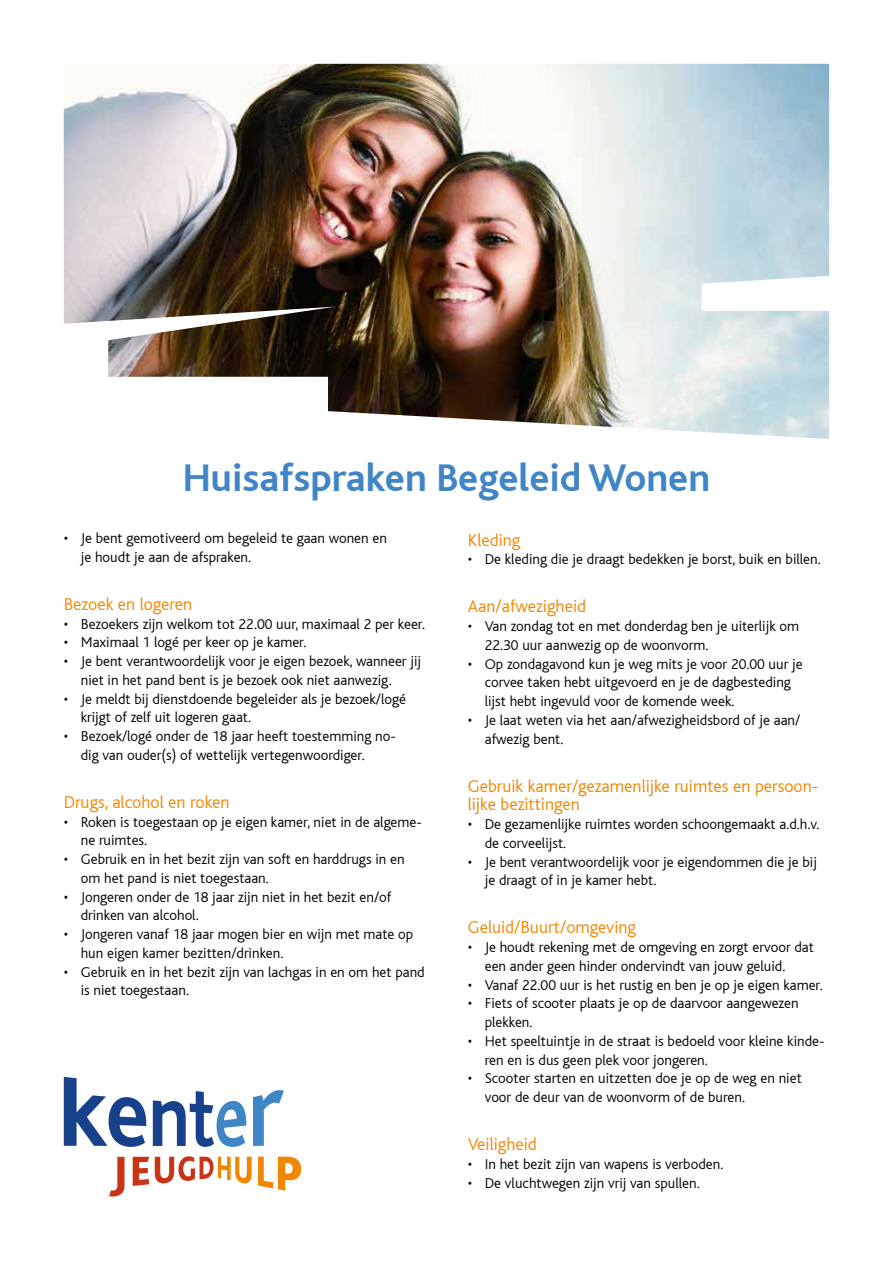
<style>
.page{position:relative;width:893px;height:1263px;background:#fff}
.page>*{position:absolute;margin:0;border:0;box-sizing:border-box;transform-origin:0 0}
.t1{font:700 40.5px "Bliss";color:#4085c6}
.t2{font:300 18px/18.8px "Bliss";color:#f18700}
.t3{font:300 15px/18.8px "Bliss";color:#000}
</style>
<div class="page">
<img style="left:64px;top:64px;width:765px;height:375px">
<svg style="left:109px;top:1157px;width:16px;height:39px"></svg>
<svg style="left:133px;top:1157px;width:16px;height:29px"></svg>
<svg style="left:64px;top:1077px;width:82px;height:70px"></svg>
<svg style="left:153px;top:1091px;width:93px;height:56px"></svg>
<svg style="left:253px;top:1090px;width:31px;height:56px"></svg>
<svg style="left:155px;top:1156px;width:97px;height:28px"></svg>
<svg style="left:258px;top:1157px;width:43px;height:34px"></svg>
<h1 class="t1" style="left:183px;top:457px;width:529px">Huisafspraken Begeleid Wonen</h1>
<p class="t3" style="left:81px;top:529px;width:308px;text-indent:-17px">• Je bent gemotiveerd om begeleid te gaan wonen en je houdt je aan de afspraken.</p>
<p class="t2" style="left:64px;top:595px;width:130px">Bezoek en logeren</p>
<p class="t3" style="left:64px;top:614px;width:363px">• Bezoekers zijn welkom tot 22.00 uur, maximaal 2 per keer.</p>
<p class="t3" style="left:64px;top:633px;width:244px">• Maximaal 1 logé per keer op je kamer.</p>
<p class="t3" style="left:81px;top:652px;width:342px;text-indent:-17px">• Je bent verantwoordelijk voor je eigen bezoek, wanneer jij niet in het pand bent is je bezoek ook niet aanwezig.</p>
<p class="t3" style="left:81px;top:689px;width:327px;text-indent:-17px">• Je meldt bij dienstdoende begeleider als je bezoek/logé krijgt of zelf uit logeren gaat.</p>
<p class="t3" style="left:81px;top:727px;width:317px;text-indent:-17px">• Bezoek/logé onder de 18 jaar heeft toestemming no&shy;dig van ouder(s) of wettelijk vertegenwoordiger.</p>
<p class="t2" style="left:64px;top:793px;width:167px">Drugs, alcohol en roken</p>
<p class="t3" style="left:81px;top:812px;width:343px;text-indent:-17px">• Roken is toegestaan op je eigen kamer, niet in de algeme&shy;ne ruimtes.</p>
<p class="t3" style="left:81px;top:850px;width:325px;text-indent:-17px">• Gebruik en in het bezit zijn van soft en harddrugs in en om het pand is niet toegestaan.</p>
<p class="t3" style="left:81px;top:887px;width:312px;text-indent:-17px">• Jongeren onder de 18 jaar zijn niet in het bezit en/of drinken van alcohol.</p>
<p class="t3" style="left:81px;top:925px;width:334px;text-indent:-17px">• Jongeren vanaf 18 jaar mogen bier en wijn met mate op hun eigen kamer bezitten/drinken.</p>
<p class="t3" style="left:81px;top:962px;width:345px;text-indent:-17px">• Gebruik en in het bezit zijn van lachgas in en om het pand is niet toegestaan.</p>
<p class="t2" style="left:468px;top:531px;width:54px">Kleding</p>
<p class="t3" style="left:468px;top:550px;width:354px">• De kleding die je draagt bedekken je borst, buik en billen.</p>
<p class="t2" style="left:468px;top:597px;width:120px">Aan/afwezigheid</p>
<p class="t3" style="left:485px;top:617px;width:316px;text-indent:-17px">• Van zondag tot en met donderdag ben je uiterlijk om<br>22.30 uur aanwezig op de woonvorm.</p>
<p class="t3" style="left:485px;top:655px;width:319px;text-indent:-17px">• Op zondagavond kun je weg mits je voor 20.00 uur je corvee taken hebt uitgevoerd en je de dagbesteding lijst hebt ingevuld voor de komende week.</p>
<p class="t3" style="left:485px;top:711px;width:317px;text-indent:-17px">• Je laat weten via het aan/afwezigheidsbord of je aan/ afwezig bent.</p>
<p class="t2" style="left:468px;top:777px;width:352px">Gebruik kamer/gezamenlijke ruimtes en persoon&shy;lijke bezittingen</p>
<p class="t3" style="left:485px;top:815px;width:336px;text-indent:-17px">• De gezamenlijke ruimtes worden schoongemaakt a.d.h.v. de corveelijst.</p>
<p class="t3" style="left:485px;top:853px;width:334px;text-indent:-17px">• Je bent verantwoordelijk voor je eigendommen die je bij je draagt of in je kamer hebt.</p>
<p class="t2" style="left:468px;top:918px;width:170px">Geluid/Buurt/omgeving</p>
<p class="t3" style="left:485px;top:938px;width:331px;text-indent:-17px">• Je houdt rekening met de omgeving en zorgt ervoor dat een ander geen hinder ondervindt van jouw geluid.</p>
<p class="t3" style="left:468px;top:976px;width:357px">• Vanaf 22.00 uur is het rustig en ben je op je eigen kamer.</p>
<p class="t3" style="left:485px;top:994px;width:315px;text-indent:-17px">• Fiets of scooter plaats je op de daarvoor aangewezen plekken.</p>
<p class="t3" style="left:485px;top:1032px;width:341px;text-indent:-17px">• Het speeltuintje in de straat is bedoeld voor kleine kinde&shy;ren en is dus geen plek voor jongeren.</p>
<p class="t3" style="left:485px;top:1069px;width:319px;text-indent:-17px">• Scooter starten en uitzetten doe je op de weg en niet voor de deur van de woonvorm of de buren.</p>
<p class="t2" style="left:468px;top:1135px;width:71px">Veiligheid</p>
<p class="t3" style="left:468px;top:1155px;width:257px">• In het bezit zijn van wapens is verboden.</p>
<p class="t3" style="left:468px;top:1174px;width:233px">• De vluchtwegen zijn vrij van spullen.</p>
</div>
